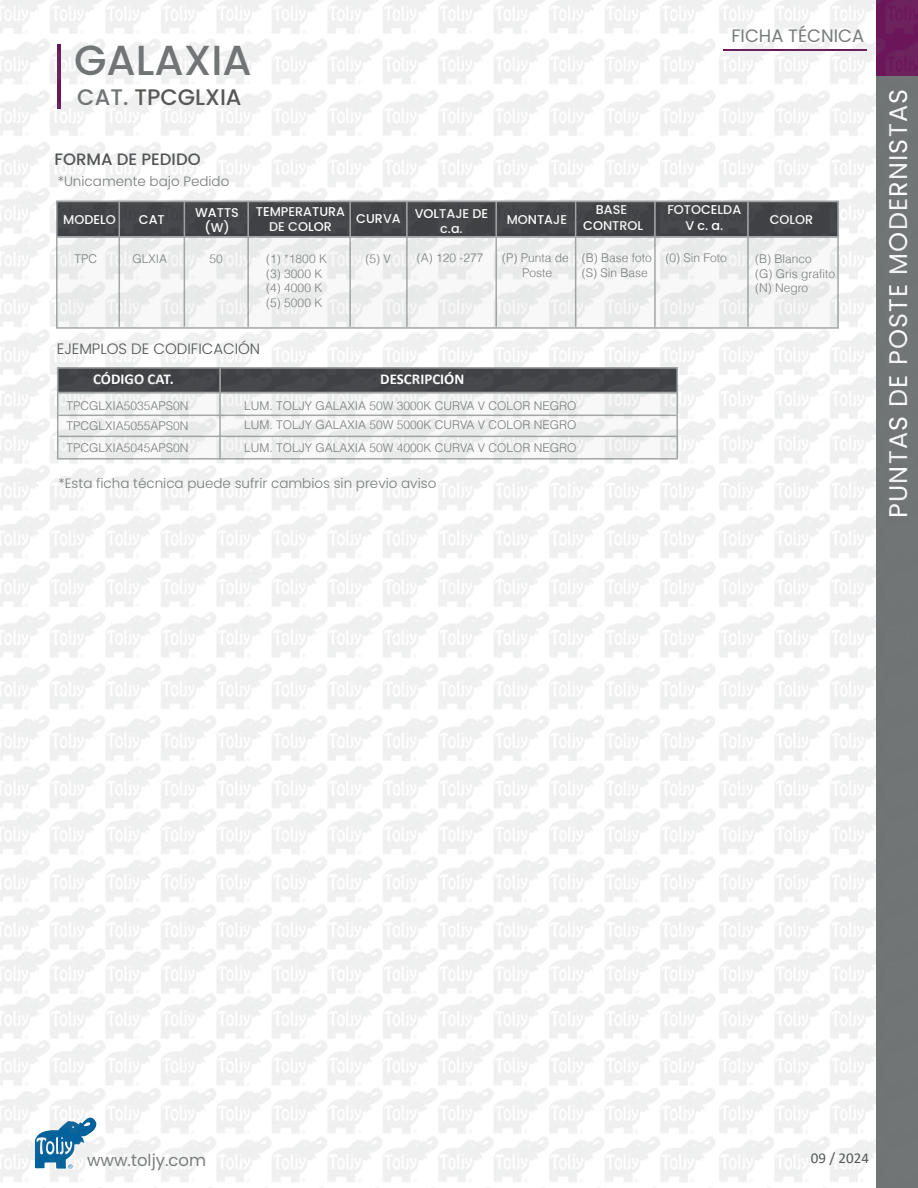
<style>
.page{position:relative;width:918px;height:1188px;background:#fff}
.page>*{position:absolute;margin:0;border:0;box-sizing:border-box;transform-origin:0 0}
.t1{font:500 42px "Poppins";color:#707475}
.t2{font:500 condensed 27px "Franklin Gothic";color:#fff}
.t3{font:25.5px "Poppins";letter-spacing:.045em;color:#fff}
.t4{font:500 22.5px "Poppins";color:#565654}
.t5{font:18px "Poppins";color:#797c7d}
.t6{font:16.5px "Poppins";color:#7a7d7e}
.t7{font:500 16.5px "Poppins";color:#4e5052}
.t8{font:300 15px "Poppins";color:#4e5052}
.t9{font:700 15px "Calibri";color:#fff}
.t10{font:15px "Calibri";color:#555859}
.t11{font:300 13.5px "Poppins";color:#797c7d}
.t12{font:500 12.75px/15.3px "Poppins";color:#fff;text-align:center}
.t13{font:300 12px/14.4px "Helvetica";color:#797c7d}
.s1{color:#707475}
</style>
<div class="page">
<img style="left:0;top:0;width:918px;height:1188px">
<h3 class="t5" style="left:732px;top:25px;width:134px">FICHA TÉCNICA</h3>
<h1 class="t1" style="left:74px;top:36px;width:179px">GALAXIA</h1>
<h3 class="t4" style="left:77px;top:84px;width:166px"><span class="s1">CAT.</span> TPCGLXIA</h3>
<h3 class="t3" style="left:883px;top:518px;width:430px;rotate:-90deg">PUNTAS DE POSTE MODERNISTAS</h3>
<h2 class="t2" style="left:881px;top:449px;width:348px;rotate:-90deg">PUNTAS DE POSTE MODERNISTAS</h2>
<h2 class="t2" style="left:881px;top:307px;width:179px;rotate:-90deg">ARQUITECTÓNICO</h2>
<h3 class="t7" style="left:55px;top:150px;width:147px">FORMA DE PEDIDO</h3>
<p class="t11" style="left:58px;top:174px;width:173px">*Unicamente bajo Pedido</p>
<p class="t12" style="left:667px;top:202px;width:75px">FOTOCELDA<br>V c. a.</p>
<p class="t12" style="left:770px;top:212px;width:45px">COLOR</p>
<p class="t12" style="left:63px;top:212px;width:54px">MODELO</p>
<p class="t12" style="left:139px;top:212px;width:27px">CAT</p>
<p class="t12" style="left:415px;top:205px;width:75px">VOLTAJE DE c.a.</p>
<p class="t12" style="left:507px;top:212px;width:62px">MONTAJE</p>
<p class="t12" style="left:583px;top:202px;width:61px">BASE<br>CONTROL</p>
<p class="t13" style="left:74px;top:251px;width:24px">TPC</p>
<p class="t13" style="left:133px;top:251px;width:36px">GLXIA</p>
<p class="t13" style="left:210px;top:251px;width:15px">50</p>
<p class="t13" style="left:266px;top:252px;width:62px">(1) *1800 K (3) 3000 K (4) 4000 K (5) 5000 K</p>
<p class="t13" style="left:417px;top:250px;width:68px">(A) 120 -277</p>
<p class="t12" style="left:256px;top:204px;width:91px">TEMPERATURA<br>DE COLOR</p>
<p class="t12" style="left:195px;top:205px;width:45px">WATTS (W)</p>
<p class="t12" style="left:356px;top:211px;width:46px">CURVA</p>
<p class="t13" style="left:366px;top:252px;width:27px">(5) V</p>
<p class="t13" style="left:502px;top:251px;width:68px;text-align:center">(P) Punta de<br>Poste</p>
<p class="t13" style="left:582px;top:251px;width:72px">(B) Base foto (S) Sin Base</p>
<p class="t13" style="left:666px;top:251px;width:63px">(0) Sin Foto</p>
<p class="t13" style="left:755px;top:252px;width:82px">(B) Blanco<br>(G) Gris grafito (N) Negro</p>
<p class="t8" style="left:57px;top:340px;width:205px">EJEMPLOS DE CODIFICACIÓN</p>
<p class="t9" style="left:93px;top:368px;width:82px">CÓDIGO CAT.</p>
<p class="t9" style="left:380px;top:368px;width:86px">DESCRIPCIÓN</p>
<p class="t13" style="left:66px;top:395px;width:124px;line-height:20px">TPCGLXIA5035APS0N<br>TPCGLXIA5055APS0N</p>
<p class="t13" style="left:66px;top:440px;width:124px">TPCGLXIA5045APS0N</p>
<p class="t13" style="left:244px;top:395px;width:334px;line-height:19.6px">LUM. TOLJY GALAXIA 50W 3000K CURVA V COLOR NEGRO<br>LUM. TOLJY GALAXIA 50W 5000K CURVA V COLOR NEGRO</p>
<p class="t13" style="left:244px;top:440px;width:334px">LUM. TOLJY GALAXIA 50W 4000K CURVA V COLOR NEGRO</p>
<p class="t11" style="left:59px;top:475px;width:379px">*Esta ficha técnica puede sufrir cambios sin previo aviso</p>
<h3 class="t6" style="left:87px;top:1150px;width:121px">www.toljy.com</h3>
<p class="t10" style="left:811px;top:1148px;width:60px">09 / 2024</p>
</div>
